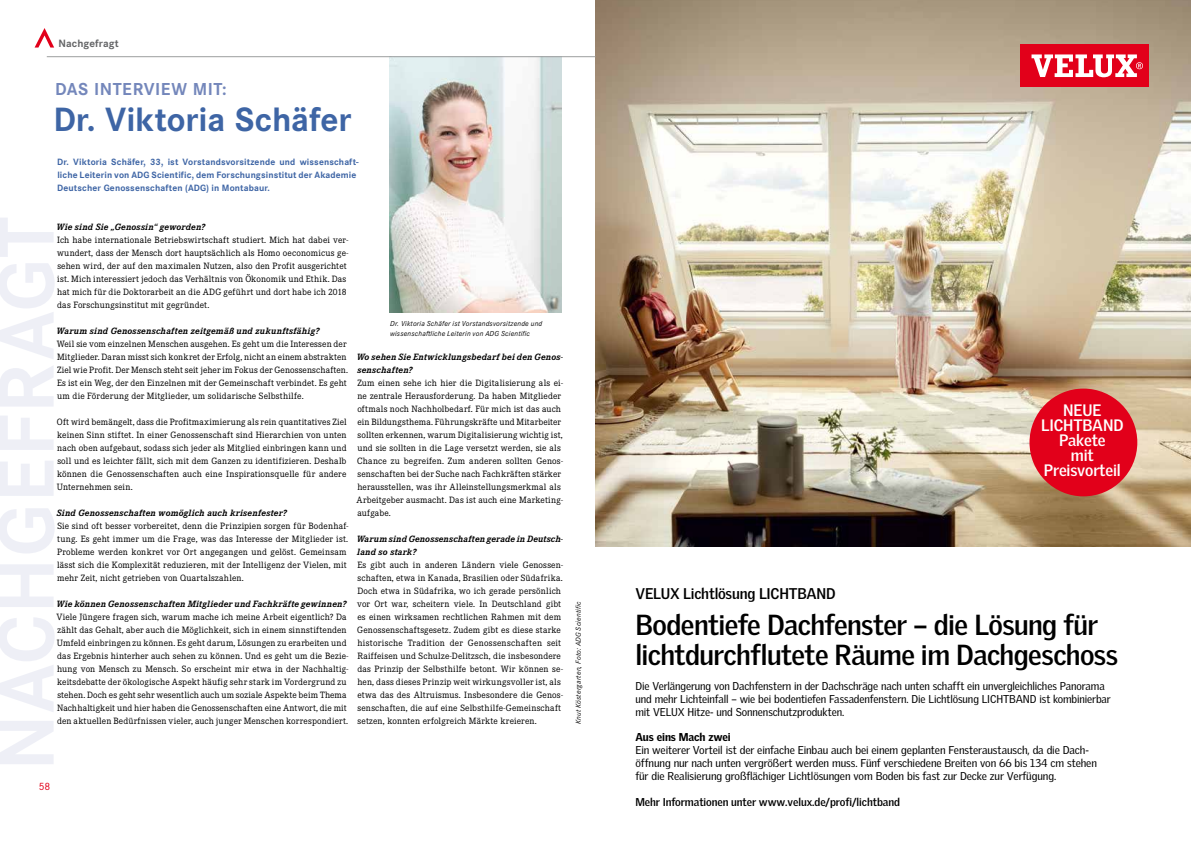
<style>
.page{position:relative;width:1191px;height:842px;background:#fff}
.page>*{position:absolute;margin:0;border:0;box-sizing:border-box;transform-origin:0 0}
.t1{font:700 35px "Corporate S Pro";color:#3e65a5}
.t2{font:700 28.2px/30.2px "Velux Gothic";letter-spacing:-.02em;color:#000}
.t3{font:700 18px "Corporate S Pro";letter-spacing:.025em;color:#7487bb}
.t4{font:700 16.1px/15.1px "Velux Gothic";letter-spacing:-.01em;color:#fff;text-align:center}
.t5{font:700 15.1px "Velux Gothic";letter-spacing:-.015em;color:#000}
.t6{font:11.1px/13.1px "Velux Gothic";letter-spacing:-.01em;color:#000}
.t7{font:700 11.1px "Velux Gothic";letter-spacing:-.01em;color:#000}
.t8{font:900 11.1px "Velux Gothic";letter-spacing:-.01em;color:#000}
.t9{font:700 11px "Corporate S Pro";letter-spacing:.005em;color:#646567}
.t10{font:11px "Corporate S Pro";color:#e2001a}
.t11{font:9.5px/13px "Corporate E Pro";letter-spacing:.015em;color:#000}
.t12{font:italic 700 9.5px/13px "Corporate E Pro";letter-spacing:.015em;color:#000}
.t13{font:700 9.5px/13px "Corporate S Pro";letter-spacing:.015em;color:#3e65a5}
.t14{font:italic 7.5px/10px "Corporate S Pro";letter-spacing:.025em;color:#000}
</style>
<div class="page">
<img style="left:595px;top:0;width:596px;height:546px">
<div style="left:1020px;top:44px;width:128px;height:43px;background:#e2001a"></div>
<svg style="left:1031px;top:54px;width:112px;height:23px"></svg>
<div style="left:1029px;top:389px;width:108px;height:107px;background:#e2001a;border-radius:50%"></div>
<img style="left:390px;top:57px;width:171px;height:255px">
<svg style="left:35px;top:28px;width:19px;height:20px"></svg>
<hr style="left:47px;top:56px;width:548px;height:1px;background:#9c9e9f">
<p class="t9" style="left:58px;top:35px;width:62px">Nachgefragt</p>
<h3 class="t3" style="left:55px;top:75px;width:173px">DAS INTERVIEW MIT:</h3>
<h1 class="t1" style="left:53px;top:91px;width:300px">Dr. Viktoria Schäfer</h1>
<p class="t13" style="left:57px;top:155px;width:303px">Dr. Viktoria Schäfer, 33, ist Vorstandsvorsitzende und wissenschaft&shy;liche Leiterin von ADG Scientific, dem Forschungsinstitut der Akademie<br>Deutscher Genossenschaften (ADG) in Montabaur.</p>
<p class="t12" style="left:56px;top:220px;width:150px">Wie sind Sie „Genossin“ geworden?</p>
<p class="t11" style="left:57px;top:233px;width:293px">Ich habe internationale Betriebswirtschaft studiert. Mich hat dabei ver&shy;wundert, dass der Mensch dort hauptsächlich als Homo oeconomicus ge&shy;sehen wird, der auf den maximalen Nutzen, also den Profit ausgerichtet ist. Mich interessiert jedoch das Verhältnis von Ökonomik und Ethik. Das hat mich für die Doktorarbeit an die ADG geführt und dort habe ich 2018 das Forschungsinstitut mit gegründet.</p>
<p class="t12" style="left:56px;top:324px;width:265px">Warum sind Genossenschaften zeitgemäß und zukunftsfähig?</p>
<p class="t11" style="left:57px;top:337px;width:293px">Weil sie vom einzelnen Menschen ausgehen. Es geht um die Interessen der Mitglieder. Daran misst sich konkret der Erfolg, nicht an einem abstrakten Ziel wie Profit. Der Mensch steht seit jeher im Fokus der Genossenschaften.<br>Es ist ein Weg, der den Einzelnen mit der Gemeinschaft verbindet. Es geht um die Förderung der Mitglieder, um solidarische Selbsthilfe.</p>
<p class="t11" style="left:57px;top:415px;width:291px;text-align:justify">Oft wird bemängelt, dass die Profitmaximierung als rein quantitatives Ziel keinen Sinn stiftet. In einer Genossenschaft sind Hierarchien von unten nach oben aufgebaut, sodass sich jeder als Mitglied einbringen kann und soll und es leichter fällt, sich mit dem Ganzen zu identifizieren. Deshalb können die Genossenschaften auch eine Inspirationsquelle für andere Unternehmen sein.</p>
<p class="t12" style="left:57px;top:506px;width:232px">Sind Genossenschaften womöglich auch krisenfester?</p>
<p class="t11" style="left:57px;top:519px;width:293px">Sie sind oft besser vorbereitet, denn die Prinzipien sorgen für Bodenhaf&shy;tung. Es geht immer um die Frage, was das Interesse der Mitglieder ist.<br>Probleme werden konkret vor Ort angegangen und gelöst. Gemeinsam lässt sich die Komplexität reduzieren, mit der Intelligenz der Vielen, mit mehr Zeit, nicht getrieben von Quartalszahlen.</p>
<p class="t12" style="left:56px;top:597px;width:291px">Wie können Genossenschaften Mitglieder und Fachkräfte gewinnen?</p>
<p class="t11" style="left:57px;top:610px;width:293px">Viele Jüngere fragen sich, warum mache ich meine Arbeit eigentlich? Da zählt das Gehalt, aber auch die Möglichkeit, sich in einem sinnstiftenden Umfeld einbringen zu können. Es geht darum, Lösungen zu erarbeiten und das Ergebnis hinterher auch sehen zu können. Und es geht um die Bezie&shy;hung von Mensch zu Mensch. So erscheint mir etwa in der Nachhaltig&shy;keitsdebatte der ökologische Aspekt häufig sehr stark im Vordergrund zu stehen. Doch es geht sehr wesentlich auch um soziale Aspekte beim Thema Nachhaltigkeit und hier haben die Genossenschaften eine Antwort, die mit den aktuellen Bedürfnissen vieler, auch junger Menschen korrespondiert.</p>
<p class="t14" style="left:390px;top:318px;width:154px">Dr. Viktoria Schäfer ist Vorstandsvorsitzende und wissenschaftliche Leiterin von ADG Scientific</p>
<p class="t12" style="left:357px;top:350px;width:208px">Wo sehen Sie Entwicklungsbedarf bei den Genos&shy;senschaften?</p>
<p class="t11" style="left:356px;top:376px;width:208px">Zum einen sehe ich hier die Digitalisierung als ei&shy;ne zentrale Herausforderung. Da haben Mitglieder oftmals noch Nachholbedarf. Für mich ist das auch ein Bildungsthema. Führungskräfte und Mitarbeiter sollten erkennen, warum Digitalisierung wichtig ist, und sie sollten in die Lage versetzt werden, sie als Chance zu begreifen. Zum anderen sollten Genos&shy;senschaften bei der Suche nach Fachkräften stärker herausstellen, was ihr Alleinstellungsmerkmal als Arbeitgeber ausmacht. Das ist auch eine Marketing&shy;aufgabe.</p>
<p class="t12" style="left:357px;top:532px;width:208px">Warum sind Genossenschaften gerade in Deutsch&shy;land so stark?</p>
<p class="t11" style="left:357px;top:558px;width:207px">Es gibt auch in anderen Ländern viele Genossen&shy;schaften, etwa in Kanada, Brasilien oder Südafrika.<br>Doch etwa in Südafrika, wo ich gerade persönlich vor Ort war, scheitern viele. In Deutschland gibt es einen wirksamen rechtlichen Rahmen mit dem Genossenschaftsgesetz. Zudem gibt es diese starke historische Tradition der Genossenschaften seit Raiffeisen und Schulze-Delitzsch, die insbesondere das Prinzip der Selbsthilfe betont. Wir können se&shy;hen, dass dieses Prinzip weit wirkungsvoller ist, als etwa das des Altruismus. Insbesondere die Genos&shy;senschaften, die auf eine Selbsthilfe-Gemeinschaft setzen, konnten erfolgreich Märkte kreieren.</p>
<p class="t14" style="left:573px;top:724px;width:124px;rotate:-90deg">Knut Köstergarten, Foto: ADG Scientific</p>
<p class="t10" style="left:39px;top:778px;width:13px">58</p>
<h3 class="t4" style="left:1041px;top:401px;width:84px">NEUE<br>LICHTBAND<br>Pakete<br>mit<br>Preisvorteil</h3>
<h3 class="t5" style="left:635px;top:584px;width:202px">VELUX Lichtlösung LICHTBAND</h3>
<h2 class="t2" style="left:635px;top:609px;width:484px">Bodentiefe Dachfenster – die Lösung für lichtdurchflutete Räume im Dachgeschoss</h2>
<p class="t6" style="left:635px;top:679px;width:477px">Die Verlängerung von Dachfenstern in der Dachschräge nach unten schafft ein unvergleichliches Panorama und mehr Lichteinfall – wie bei bodentiefen Fassadenfenstern. Die Lichtlösung LICHTBAND ist kombinierbar mit VELUX Hitze- und Sonnenschutzprodukten.</p>
<p class="t8" style="left:635px;top:730px;width:97px">Aus eins Mach zwei</p>
<p class="t6" style="left:635px;top:743px;width:463px">Ein weiterer Vorteil ist der einfache Einbau auch bei einem geplanten Fensteraustausch, da die Dach&shy;öffnung nur nach unten vergrößert werden muss. Fünf verschiedene Breiten von 66 bis 134 cm stehen für die Realisierung großflächiger Lichtlösungen vom Boden bis fast zur Decke zur Verfügung.</p>
<p class="t7" style="left:635px;top:795px;width:266px">Mehr Informationen unter www.velux.de/profi/lichtband</p>
</div>
